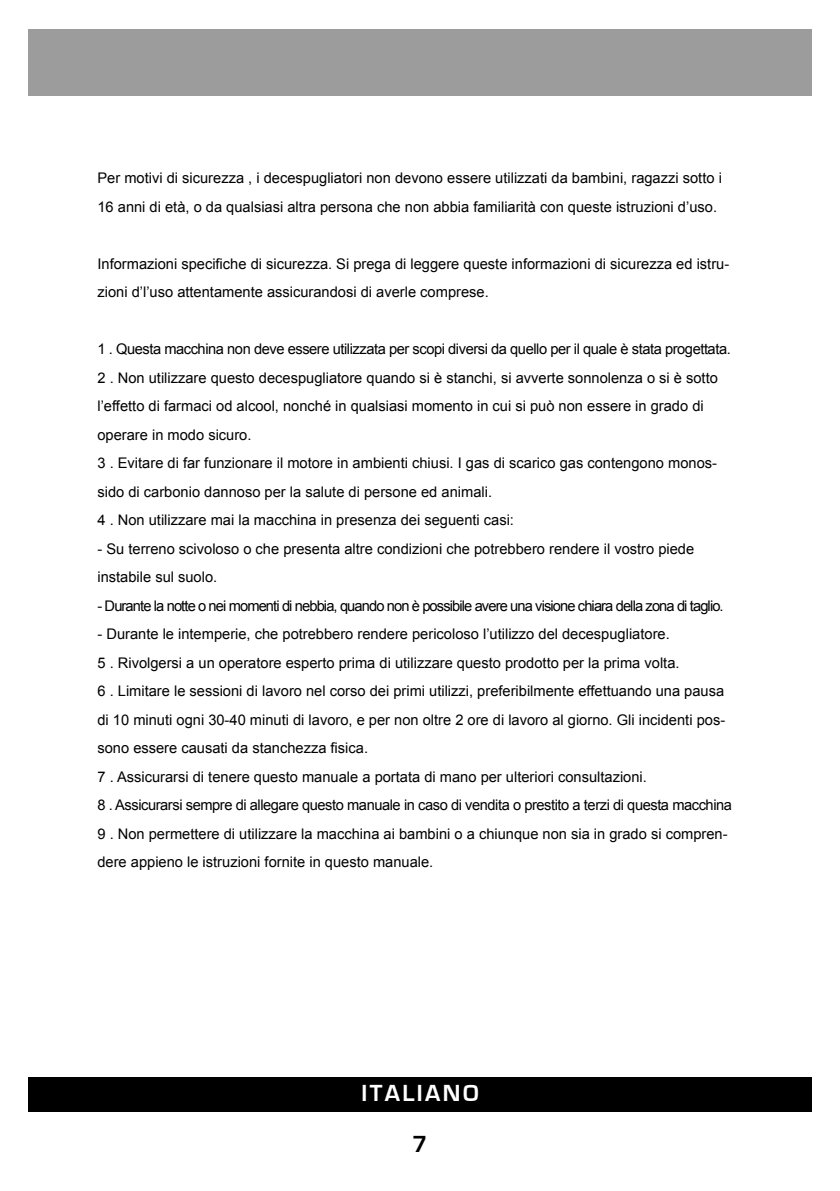
<style>
.page{position:relative;width:840px;height:1191px;background:#fff}
.page>*{position:absolute;margin:0;border:0;box-sizing:border-box;transform-origin:0 0}
.t1{font:700 24px "Eurostile";letter-spacing:.1em;color:#fff}
.t2{font:700 24px "Eurostile";color:#000}
.t3{font:14.6px/28.4px "Arial";color:#000}
.t4{font:14.6px "Arial";letter-spacing:-.06em;color:#000}
</style>
<div class="page">
<div style="left:28px;top:1077px;width:783px;height:34px;background:#000"></div>
<div style="left:28px;top:29px;width:783px;height:66px;background:#9c9c9c"></div>
<p class="t3" style="left:97px;top:164px;width:625px">Per motivi di sicurezza , i decespugliatori non devono essere utilizzati da bambini, ragazzi sotto i<br>16 anni di età, o da qualsiasi altra persona che non abbia familiarità con queste istruzioni d’uso.</p>
<p class="t3" style="left:97px;top:250px;width:633px">Informazioni specifiche di sicurezza. Si prega di leggere queste informazioni di sicurezza ed istru&shy;zioni d’l’uso attentamente assicurandosi di averle comprese.</p>
<p class="t3" style="left:97px;top:335px;width:634px">1 . Questa macchina non deve essere utilizzata per scopi diversi da quello per il quale è stata progettata.<br>2 . Non utilizzare questo decespugliatore quando si è stanchi, si avverte sonnolenza o si è sotto l’effetto di farmaci od alcool, nonché in qualsiasi momento in cui si può non essere in grado di operare in modo sicuro.<br>3 . Evitare di far funzionare il motore in ambienti chiusi. I gas di scarico gas contengono monos&shy;sido di carbonio dannoso per la salute di persone ed animali.<br>4 . Non utilizzare mai la macchina in presenza dei seguenti casi:</p>
<p class="t3" style="left:97px;top:534px;width:598px">- Su terreno scivoloso o che presenta altre condizioni che potrebbero rendere il vostro piede instabile sul suolo.</p>
<p class="t4" style="left:97px;top:596px;width:627px">- Durante la notte o nei momenti di nebbia, quando non è possibile avere una visione chiara della zona di taglio.</p>
<p class="t3" style="left:97px;top:620px;width:635px">- Durante le intemperie, che potrebbero rendere pericoloso l’utilizzo del decespugliatore.<br>5 . Rivolgersi a un operatore esperto prima di utilizzare questo prodotto per la prima volta.<br>6 . Limitare le sessioni di lavoro nel corso dei primi utilizzi, preferibilmente effettuando una pausa di 10 minuti ogni 30-40 minuti di lavoro, e per non oltre 2 ore di lavoro al giorno. Gli incidenti pos&shy;sono essere causati da stanchezza fisica.<br>7 . Assicurarsi di tenere questo manuale a portata di mano per ulteriori consultazioni.<br>8 . Assicurarsi sempre di allegare questo manuale in caso di vendita o prestito a terzi di questa macchina 9 . Non permettere di utilizzare la macchina ai bambini o a chiunque non sia in grado si compren&shy;dere appieno le istruzioni fornite in questo manuale.</p>
<h1 class="t1" style="left:361px;top:1079px;width:119px">ITALIANO</h1>
<h1 class="t2" style="left:412px;top:1130px;width:17px">7</h1>
</div>
